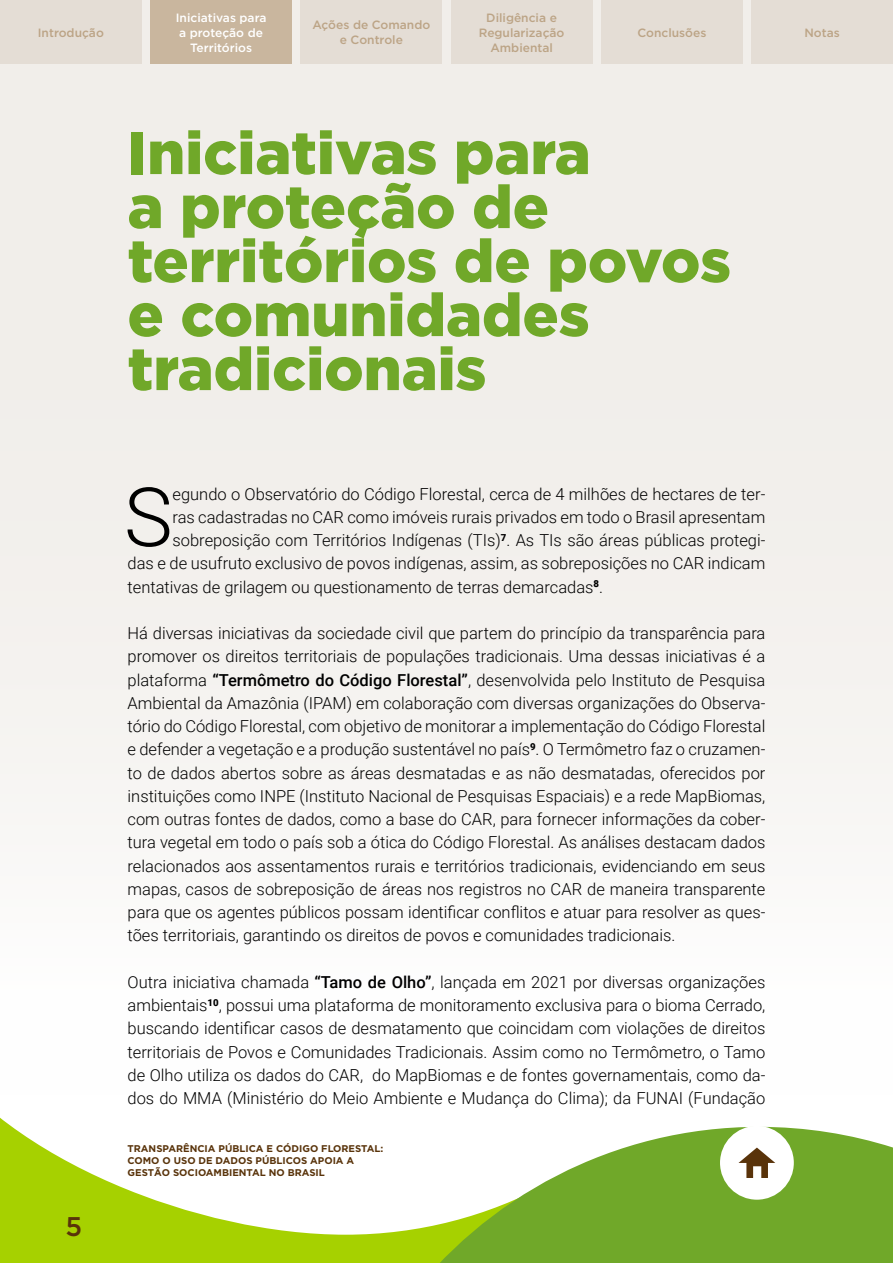
<style>
.page{position:relative;width:893px;height:1263px;background:#fff}
.page>*{position:absolute;margin:0;border:0;box-sizing:border-box;transform-origin:0 0}
.t1{font:300 81.9px "Roboto";color:#000}
.t2{font:900 60px/54px "Gotham";color:#70a829}
.t3{font:500 27px "Gotham";color:#59330a}
.t4{font:300 16.5px/23.2px "Roboto";color:#000;text-align:justify}
.t5{font:500 12px/15px "Gotham";color:#bca486;text-align:center}
.t6{font:500 12px/15px "Gotham";color:#fff;text-align:center}
.t7{font:700 9.75px/12px "Gotham";color:#59330a}
.s1{font-weight:500}
</style>
<div class="page">
<div style="left:0;top:0;width:893px;height:1094px;background:#f1eeea"></div>
<svg style="left:0;top:1048px;width:549px;height:215px"></svg>
<svg style="left:403px;top:1127px;width:490px;height:136px;fill:#70a829"></svg>
<div style="left:720px;top:1126px;width:74px;height:74px;background:#fff;border-radius:50%"></div>
<svg style="left:738px;top:1147px;width:37px;height:31px"></svg>
<div style="left:0;top:0;width:142px;height:64px;background:#e4ddd5"></div>
<div style="left:150px;top:0;width:142px;height:64px;background:#c9b69e"></div>
<div style="left:300px;top:0;width:142px;height:64px;background:#e4ddd5"></div>
<div style="left:451px;top:0;width:141px;height:64px;background:#e4ddd5"></div>
<div style="left:601px;top:0;width:142px;height:64px;background:#e4ddd5"></div>
<div style="left:751px;top:0;width:142px;height:64px;background:#e4ddd5"></div>
<p class="t5" style="left:38px;top:25px;width:68px">Introdução</p>
<p class="t6" style="left:176px;top:10px;width:92px">Iniciativas para a proteção de<br>Territórios</p>
<p class="t5" style="left:312px;top:17px;width:119px">Ações de Comando e Controle</p>
<p class="t5" style="left:479px;top:10px;width:87px">Diligência e<br>Regularização<br>Ambiental</p>
<p class="t5" style="left:637px;top:25px;width:70px">Conclusões</p>
<p class="t5" style="left:804px;top:25px;width:37px">Notas</p>
<h2 class="t2" style="left:128px;top:124px;width:605px">Iniciativas para<br>a proteção de territórios de povos e comunidades tradicionais</h2>
<h3 class="t3" style="left:65px;top:1208px;width:18px">5</h3>
<h1 class="t1" style="left:124px;top:460px;width:50px">S</h1>
<p class="t4" style="left:173px;top:481px;width:594px">egundo o Observatório do Código Florestal, cerca de 4 milhões de hectares de ter-</p>
<p class="t4" style="left:173px;top:505px;width:594px">ras cadastradas no CAR como imóveis rurais privados em todo o Brasil apresentam</p>
<p class="t4" style="left:173px;top:528px;width:594px">sobreposição com Territórios Indígenas (TIs)<sup>7</sup>. As TIs são áreas públicas protegi-</p>
<p class="t4" style="left:128px;top:551px;width:639px">das e de usufruto exclusivo de povos indígenas, assim, as sobreposições no CAR indicam</p>
<p class="t4" style="left:128px;top:574px;width:477px">tentativas de grilagem ou questionamento de terras demarcadas<sup>8</sup>.</p>
<p class="t4" style="left:128px;top:621px;width:639px">Há diversas iniciativas da sociedade civil que partem do princípio da transparência para promover os direitos territoriais de populações tradicionais. Uma dessas iniciativas é a plataforma <span class="s1">“Termômetro do Código Florestal”</span>, desenvolvida pelo Instituto de Pesquisa Ambiental da Amazônia (IPAM) em colaboração com diversas organizações do Observa&shy;tório do Código Florestal, com objetivo de monitorar a implementação do Código Florestal e defender a vegetação e a produção sustentável no país<sup>9</sup>. O Termômetro faz o cruzamen&shy;to de dados abertos sobre as áreas desmatadas e as não desmatadas, oferecidos por instituições como INPE (Instituto Nacional de Pesquisas Espaciais) e a rede MapBiomas, com outras fontes de dados, como a base do CAR, para fornecer informações da cober&shy;tura vegetal em todo o país sob a ótica do Código Florestal. As análises destacam dados relacionados aos assentamentos rurais e territórios tradicionais, evidenciando em seus mapas, casos de sobreposição de áreas nos registros no CAR de maneira transparente para que os agentes públicos possam identificar conflitos e atuar para resolver as ques&shy;tões territoriais, garantindo os direitos de povos e comunidades tradicionais.</p>
<p class="t4" style="left:128px;top:970px;width:639px">Outra iniciativa chamada <span class="s1">“Tamo de Olho”</span>, lançada em 2021 por diversas organizações ambientais<sup>10</sup>, possui uma plataforma de monitoramento exclusiva para o bioma Cerrado, buscando identificar casos de desmatamento que coincidam com violações de direitos territoriais de Povos e Comunidades Tradicionais. Assim como no Termômetro, o Tamo de Olho utiliza os dados do CAR, do MapBiomas e de fontes governamentais, como da&shy;dos do MMA (Ministério do Meio Ambiente e Mudança do Clima); da FUNAI (Fundação</p>
<p class="t7" style="left:128px;top:1142px;width:257px">TRANSPARÊNCIA PÚBLICA E CÓDIGO FLORESTAL:<br>COMO O USO DE DADOS PÚBLICOS APOIA A<br>GESTÃO SOCIOAMBIENTAL NO BRASIL</p>
</div>
